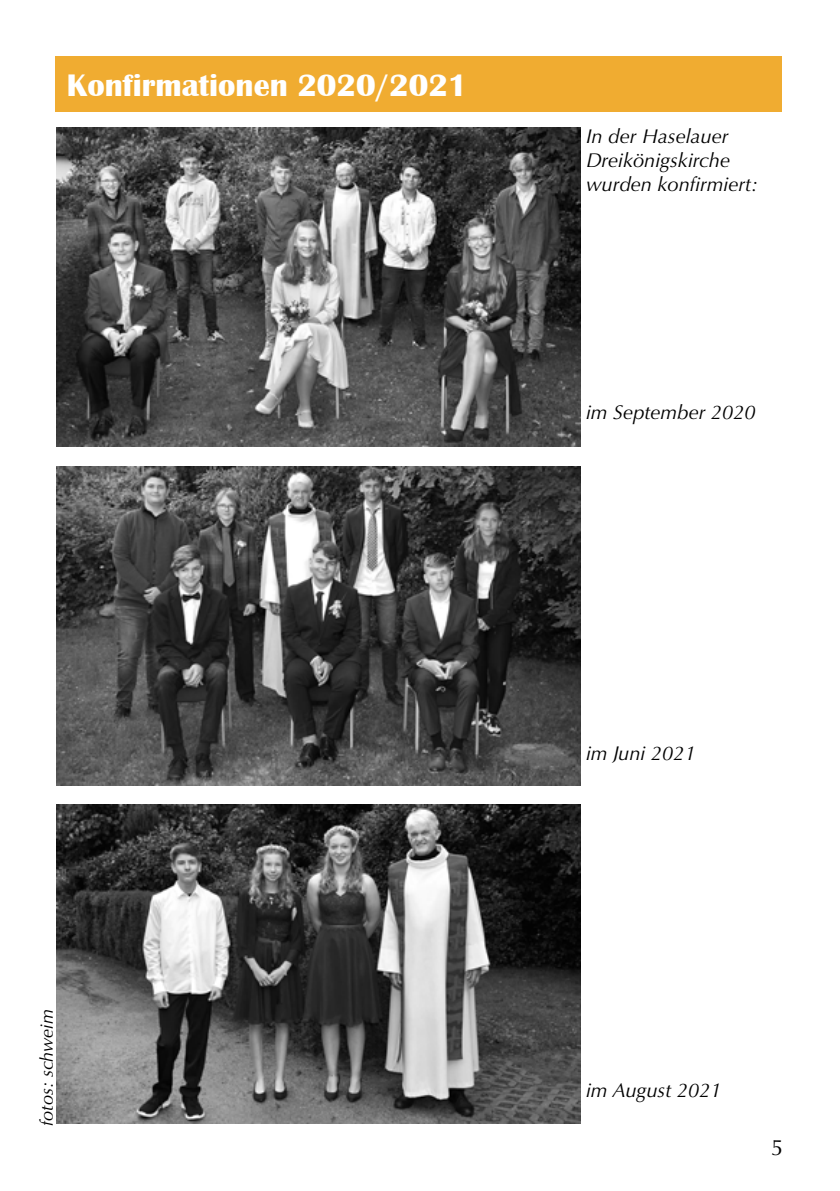
<style>
.page{position:relative;width:840px;height:1191px;background:#fff}
.page>*{position:absolute;margin:0;border:0;box-sizing:border-box;transform-origin:0 0}
.t1{font:700 32px "Britannic";color:#fff}
.t2{font:22px "Optima";color:#000}
.t3{font:italic 20px/24px "Optima";color:#000}
.t4{font:italic 18px "Optima";color:#000}
</style>
<div class="page">
<div style="left:55px;top:57px;width:726px;height:55px;background:#f0ac31"></div>
<img style="left:57px;top:127px;width:523px;height:319px">
<img style="left:57px;top:466px;width:523px;height:319px">
<img style="left:57px;top:804px;width:523px;height:319px">
<h1 class="t1" style="left:67px;top:67px;width:402px">Konfirmationen 2020/2021</h1>
<p class="t3" style="left:585px;top:125px;width:173px">In der Haselauer<br>Dreikönigskirche wurden konfirmiert:</p>
<p class="t3" style="left:585px;top:400px;width:171px">im September 2020</p>
<p class="t4" style="left:36px;top:1125px;width:118px;rotate:-90deg">fotos: schweim</p>
<p class="t3" style="left:585px;top:742px;width:111px">im Juni 2021</p>
<p class="t3" style="left:585px;top:1078px;width:137px">im August 2021</p>
<p class="t2" style="left:770px;top:1134px;width:14px">5</p>
</div>
